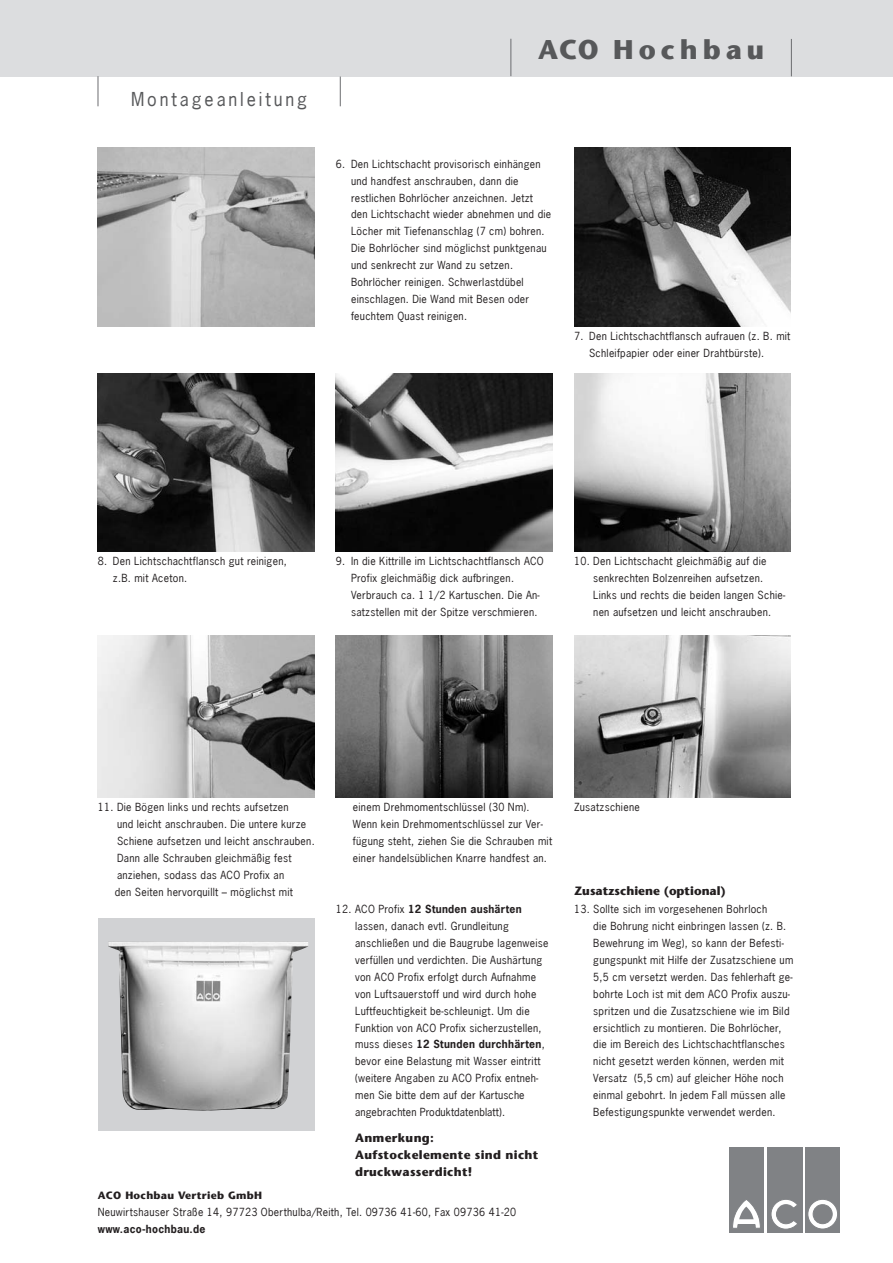
<style>
.page{position:relative;width:893px;height:1263px;background:#fff}
.page>*{position:absolute;margin:0;border:0;box-sizing:border-box;transform-origin:0 0}
.Rubrik{font:700 27px "Stone Sans";letter-spacing:.185em;color:#57585a}
.Rubrik-2{font:18px "News Gothic";letter-spacing:.16em;color:#57585a}
.Bildunterschrift{font:700 12px/17px "Stone Sans";letter-spacing:.025em;color:#231f20}
.kleine_Head{font:700 12px "Stone Sans";color:#231f20}
.Bildunterschrift-2{font:10.5px/17px "News Gothic";letter-spacing:.025em;color:#231f20}
.Bildunterschrift-3{font:700 10.5px "Stone Sans";letter-spacing:.03em;color:#231f20}
.Bildunterschrift-4{font:700 10.5px "News Gothic";letter-spacing:.025em;color:#231f20}
.s1{font-weight:700}
</style>
<div class="page">
<div style="left:0;top:0;width:893px;height:77px;background:#dcdddf"></div>
<hr style="left:98px;top:76px;width:1px;height:30px;background:#6c6d70">
<svg style="left:340px;top:77px;width:1px;height:29px"></svg>
<hr style="left:511px;top:39px;width:1px;height:37px;background:#6c6d70">
<hr style="left:791px;top:39px;width:1px;height:37px;background:#6c6d70">
<div style="left:729px;top:1147px;width:35px;height:85px;background:#808285"></div>
<svg style="left:733px;top:1200px;width:27px;height:28px"></svg>
<div style="left:767px;top:1147px;width:35px;height:85px;background:#808285"></div>
<svg style="left:771px;top:1199px;width:26px;height:30px"></svg>
<div style="left:805px;top:1147px;width:35px;height:85px;background:#808285"></div>
<svg style="left:808px;top:1199px;width:30px;height:30px"></svg>
<div style="left:808px;top:1199px;width:30px;height:30px;border:1px solid #808285;border-radius:50%"></div>
<div style="left:813px;top:1204px;width:19px;height:20px;background:#808285;border-radius:50%"></div>
<div style="left:813px;top:1204px;width:19px;height:20px;border:1px solid #808285;border-radius:50%"></div>
<img style="left:574px;top:148px;width:217px;height:178px">
<div style="left:98px;top:918px;width:217px;height:213px;background:#d1d2d4"></div>
<img style="left:108px;top:942px;width:200px;height:169px">
<img style="left:98px;top:148px;width:217px;height:178px">
<img style="left:98px;top:373px;width:216px;height:179px">
<img style="left:336px;top:373px;width:217px;height:179px">
<img style="left:574px;top:373px;width:217px;height:179px">
<img style="left:336px;top:636px;width:217px;height:161px">
<img style="left:98px;top:636px;width:217px;height:161px">
<img style="left:574px;top:636px;width:217px;height:161px">
<p class="Rubrik-2" style="left:131px;top:88px;width:177px">Montageanleitung</p>
<p class="Rubrik" style="left:538px;top:33px;width:227px">ACO Hochbau</p>
<p class="Bildunterschrift-2" style="left:351px;top:155px;width:202px;text-indent:-15px">6. Den Lichtschacht provisorisch einhängen und handfest anschrauben, dann die restlichen Bohrlöcher anzeichnen. Jetzt den Lichtschacht wieder abnehmen und die Löcher mit Tiefenanschlag (7 cm) bohren.<br>Die Bohrlöcher sind möglichst punktgenau und senkrecht zur Wand zu setzen.<br>Bohrlöcher reinigen. Schwerlastdübel einschlagen. Die Wand mit Besen oder feuchtem Quast reinigen.</p>
<p class="Bildunterschrift-2" style="left:589px;top:327px;width:203px;text-indent:-15px">7. Den Lichtschachtflansch aufrauen (z. B. mit<br>Schleifpapier oder einer Drahtbürste).</p>
<p class="Bildunterschrift-2" style="left:113px;top:553px;width:175px;text-indent:-15px">8. Den Lichtschachtflansch gut reinigen, z.B. mit Aceton.</p>
<p class="Bildunterschrift-2" style="left:351px;top:553px;width:194px;text-indent:-15px">9. In die Kittrille im Lichtschachtflansch ACO Profix gleichmäßig dick aufbringen.<br>Verbrauch ca. 1 1/2 Kartuschen. Die An&shy;satzstellen mit der Spitze verschmieren.</p>
<p class="Bildunterschrift-2" style="left:593px;top:553px;width:193px;text-indent:-19px">10. Den Lichtschacht gleichmäßig auf die senkrechten Bolzenreihen aufsetzen.<br>Links und rechts die beiden langen Schie&shy;nen aufsetzen und leicht anschrauben.</p>
<p class="Bildunterschrift-2" style="left:98px;top:798px;width:192px">11. Die Bögen links und rechts aufsetzen</p>
<p class="Bildunterschrift-2" style="left:574px;top:798px;width:67px">Zusatzschiene</p>
<p class="Bildunterschrift-2" style="left:117px;top:815px;width:199px">und leicht anschrauben. Die untere kurze Schiene aufsetzen und leicht anschrauben.<br>Dann alle Schrauben gleichmäßig fest anziehen, sodass das ACO Profix an</p>
<p class="Bildunterschrift-2" style="left:115px;top:883px;width:180px">den Seiten hervorquillt – möglichst mit</p>
<p class="Bildunterschrift-2" style="left:353px;top:798px;width:201px">einem Drehmomentschlüssel (30 Nm).<br>Wenn kein Drehmomentschlüssel zur Ver&shy;fügung steht, ziehen Sie die Schrauben mit einer handelsüblichen Knarre handfest an.</p>
<p class="kleine_Head" style="left:574px;top:883px;width:153px">Zusatzschiene (optional)</p>
<p class="Bildunterschrift-2" style="left:355px;top:900px;width:195px;text-indent:-19px">12. ACO Profix <span class="s1">12 Stunden aushärten </span>lassen, danach evtl. Grundleitung anschließen und die Baugrube lagenweise verfüllen und verdichten. Die Aushärtung von ACO Profix erfolgt durch Aufnahme von Luftsauerstoff und wird durch hohe Luftfeuchtigkeit be-schleunigt. Um die Funktion von ACO Profix sicherzustellen, muss dieses <span class="s1">12 Stunden durchhärten</span>, bevor eine Belastung mit Wasser eintritt (weitere Angaben zu ACO Profix entneh&shy;men Sie bitte dem auf der Kartusche angebrachten Produktdatenblatt).</p>
<p class="Bildunterschrift" style="left:355px;top:1129px;width:185px">Anmerkung:<br>Aufstockelemente sind nicht druckwasserdicht!</p>
<p class="Bildunterschrift-3" style="left:98px;top:1189px;width:166px">ACO Hochbau Vertrieb GmbH</p>
<p class="Bildunterschrift-2" style="left:98px;top:1203px;width:420px">Neuwirtshauser Straße 14, 97723 Oberthulba/Reith, Tel. 09736 41-60, Fax 09736 41-20</p>
<p class="Bildunterschrift-4" style="left:98px;top:1222px;width:109px">www.aco-hochbau.de</p>
<p class="Bildunterschrift-2" style="left:593px;top:900px;width:202px;text-indent:-19px">13. Sollte sich im vorgesehenen Bohrloch<br>die Bohrung nicht einbringen lassen (z. B.<br>Bewehrung im Weg), so kann der Befesti&shy;gungspunkt mit Hilfe der Zusatzschiene um 5,5 cm versetzt werden. Das fehlerhaft ge&shy;bohrte Loch ist mit dem ACO Profix auszu&shy;spritzen und die Zusatzschiene wie im Bild ersichtlich zu montieren. Die Bohrlöcher, die im Bereich des Lichtschachtflansches nicht gesetzt werden können, werden mit Versatz (5,5 cm) auf gleicher Höhe noch einmal gebohrt. In jedem Fall müssen alle Befestigungspunkte verwendet werden.</p>
</div>
